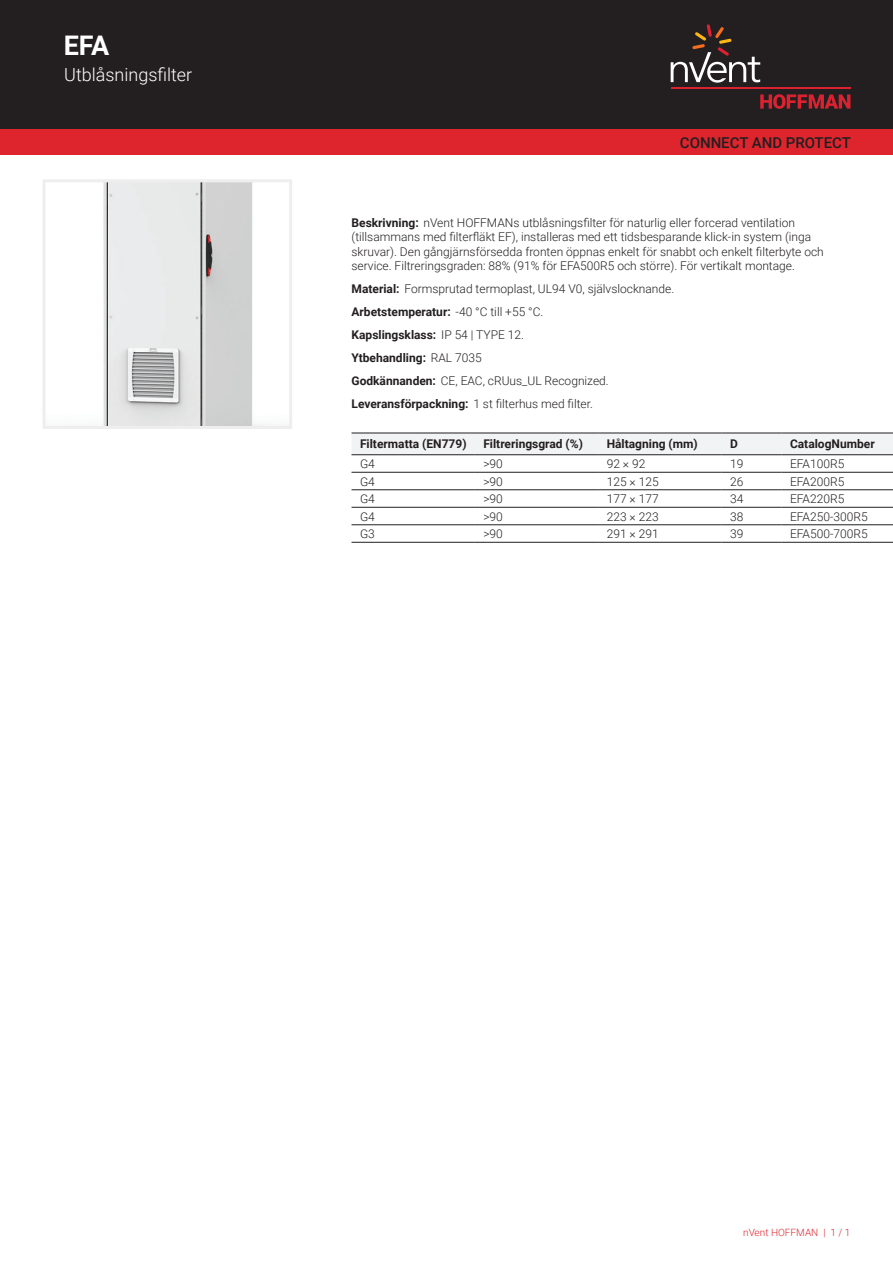
<style>
.page{position:relative;width:893px;height:1263px;background:#fff}
.page>*{position:absolute;margin:0;border:0;box-sizing:border-box;transform-origin:0 0}
.t1{font:700 27px "Roboto";color:#fff}
.t2{font:300 18px "Roboto";color:#fff}
.t3{font:500 15px "Roboto";color:#231f20}
.t4{font:300 12px/23px "Roboto";color:#231f20}
.t5{font:700 12px "Roboto";color:#231f20}
.t6{font:300 10.05px "Roboto";color:#de252e}
.s1{font-weight:700}
</style>
<div class="page">
<div style="left:0;top:0;width:893px;height:129px;background:#231f20"></div>
<svg style="left:760px;top:94px;width:90px;height:15px"></svg>
<hr style="left:671px;top:88px;width:179px;height:1px;background:#db2230">
<svg style="left:671px;top:24px;width:89px;height:59px"></svg>
<div style="left:0;top:129px;width:893px;height:26px;background:#de252e"></div>
<div style="left:352px;top:434px;width:541px;height:20px;background:#f2f3f4"></div>
<hr style="left:351px;top:433px;width:124px;height:1px;background:#231f20">
<hr style="left:475px;top:433px;width:123px;height:1px;background:#231f20">
<hr style="left:598px;top:433px;width:123px;height:1px;background:#231f20">
<hr style="left:721px;top:433px;width:60px;height:1px;background:#231f20">
<hr style="left:781px;top:433px;width:112px;height:1px;background:#231f20">
<hr style="left:351px;top:472px;width:124px;height:1px;background:#231f20">
<hr style="left:475px;top:472px;width:123px;height:1px;background:#231f20">
<hr style="left:598px;top:472px;width:123px;height:1px;background:#231f20">
<hr style="left:721px;top:472px;width:60px;height:1px;background:#231f20">
<hr style="left:781px;top:472px;width:112px;height:1px;background:#231f20">
<hr style="left:351px;top:489px;width:124px;height:1px;background:#231f20">
<hr style="left:475px;top:489px;width:123px;height:1px;background:#231f20">
<hr style="left:598px;top:489px;width:123px;height:1px;background:#231f20">
<hr style="left:721px;top:489px;width:60px;height:1px;background:#231f20">
<hr style="left:781px;top:489px;width:112px;height:1px;background:#231f20">
<hr style="left:351px;top:507px;width:124px;height:1px;background:#231f20">
<hr style="left:475px;top:507px;width:123px;height:1px;background:#231f20">
<hr style="left:598px;top:507px;width:123px;height:1px;background:#231f20">
<hr style="left:721px;top:507px;width:60px;height:1px;background:#231f20">
<hr style="left:781px;top:507px;width:112px;height:1px;background:#231f20">
<hr style="left:351px;top:524px;width:124px;height:1px;background:#231f20">
<hr style="left:475px;top:524px;width:123px;height:1px;background:#231f20">
<hr style="left:598px;top:524px;width:123px;height:1px;background:#231f20">
<hr style="left:721px;top:524px;width:60px;height:1px;background:#231f20">
<hr style="left:781px;top:524px;width:112px;height:1px;background:#231f20">
<hr style="left:351px;top:542px;width:124px;height:1px;background:#231f20">
<hr style="left:475px;top:542px;width:123px;height:1px;background:#231f20">
<hr style="left:598px;top:542px;width:123px;height:1px;background:#231f20">
<hr style="left:721px;top:542px;width:60px;height:1px;background:#231f20">
<hr style="left:781px;top:542px;width:112px;height:1px;background:#231f20">
<hr style="left:351px;top:454px;width:124px;height:1px;background:#231f20">
<hr style="left:475px;top:454px;width:123px;height:1px;background:#231f20">
<hr style="left:598px;top:454px;width:123px;height:1px;background:#231f20">
<hr style="left:721px;top:454px;width:60px;height:1px;background:#231f20">
<hr style="left:781px;top:454px;width:112px;height:1px;background:#231f20">
<img style="left:103px;top:183px;width:156px;height:242px">
<div style="left:43px;top:179px;width:249px;height:250px;border:3px solid #eeeeef"></div>
<h1 class="t1" style="left:64px;top:26px;width:47px">EFA</h1>
<h2 class="t2" style="left:64px;top:62px;width:130px">Utblåsningsfilter</h2>
<p class="t3" style="left:680px;top:132px;width:173px">CONNECT AND PROTECT</p>
<p class="t4" style="left:351px;top:215px;width:474px;line-height:14.4px"><span class="s1">Beskrivning:</span> nVent HOFFMANs utblåsningsfilter för naturlig eller forcerad ventilation (tillsammans med filterfläkt EF), installeras med ett tidsbesparande klick-in system (inga skruvar). Den gångjärnsförsedda fronten öppnas enkelt för snabbt och enkelt filterbyte och service. Filtreringsgraden: 88% (91% för EFA500R5 och större). För vertikalt montage.</p>
<p class="t4" style="left:351px;top:277px;width:324px"><span class="s1">Material:</span> Formsprutad termoplast, UL94 V0, självslocknande.<br><span class="s1">Arbetstemperatur:</span> -40 °C till +55 °C.<br><span class="s1">Kapslingsklass:</span> IP 54 | TYPE 12.<br><span class="s1">Ytbehandling:</span> RAL 7035<br><span class="s1">Godkännanden:</span> CE, EAC, cRUus_UL Recognized.<br><span class="s1">Leveransförpackning:</span> 1 st filterhus med filter.</p>
<p class="t5" style="left:360px;top:436px;width:108px">Filtermatta (EN779)</p>
<p class="t5" style="left:483px;top:436px;width:101px">Filtreringsgrad (%)</p>
<p class="t5" style="left:607px;top:436px;width:93px">Håltagning (mm)</p>
<p class="t5" style="left:730px;top:436px;width:9px">D</p>
<p class="t5" style="left:790px;top:436px;width:86px">CatalogNumber</p>
<p class="t4" style="left:360px;top:452px;width:16px">G4</p>
<p class="t4" style="left:483px;top:452px;width:21px">&gt;90</p>
<p class="t4" style="left:607px;top:452px;width:40px">92 × 92</p>
<p class="t4" style="left:730px;top:452px;width:15px">19</p>
<p class="t4" style="left:790px;top:452px;width:56px">EFA100R5</p>
<p class="t4" style="left:360px;top:469px;width:16px">G4</p>
<p class="t4" style="left:483px;top:469px;width:21px">&gt;90</p>
<p class="t4" style="left:607px;top:469px;width:53px">125 × 125</p>
<p class="t4" style="left:730px;top:469px;width:15px">26</p>
<p class="t4" style="left:790px;top:469px;width:56px">EFA200R5</p>
<p class="t4" style="left:360px;top:487px;width:16px">G4</p>
<p class="t4" style="left:483px;top:487px;width:21px">&gt;90</p>
<p class="t4" style="left:607px;top:487px;width:53px">177 × 177</p>
<p class="t4" style="left:730px;top:487px;width:15px">34</p>
<p class="t4" style="left:790px;top:487px;width:56px">EFA220R5</p>
<p class="t4" style="left:360px;top:504px;width:16px">G4</p>
<p class="t4" style="left:483px;top:504px;width:21px">&gt;90</p>
<p class="t4" style="left:607px;top:504px;width:53px">223 × 223</p>
<p class="t4" style="left:730px;top:504px;width:15px">38</p>
<p class="t4" style="left:790px;top:504px;width:79px">EFA250-300R5</p>
<p class="t4" style="left:360px;top:522px;width:16px">G3</p>
<p class="t4" style="left:483px;top:522px;width:21px">&gt;90</p>
<p class="t4" style="left:607px;top:522px;width:53px">291 × 291</p>
<p class="t4" style="left:730px;top:522px;width:15px">39</p>
<p class="t4" style="left:790px;top:522px;width:79px">EFA500-700R5</p>
<p class="t6" style="left:743px;top:1226px;width:109px">nVent HOFFMAN | 1 / 1</p>
</div>
